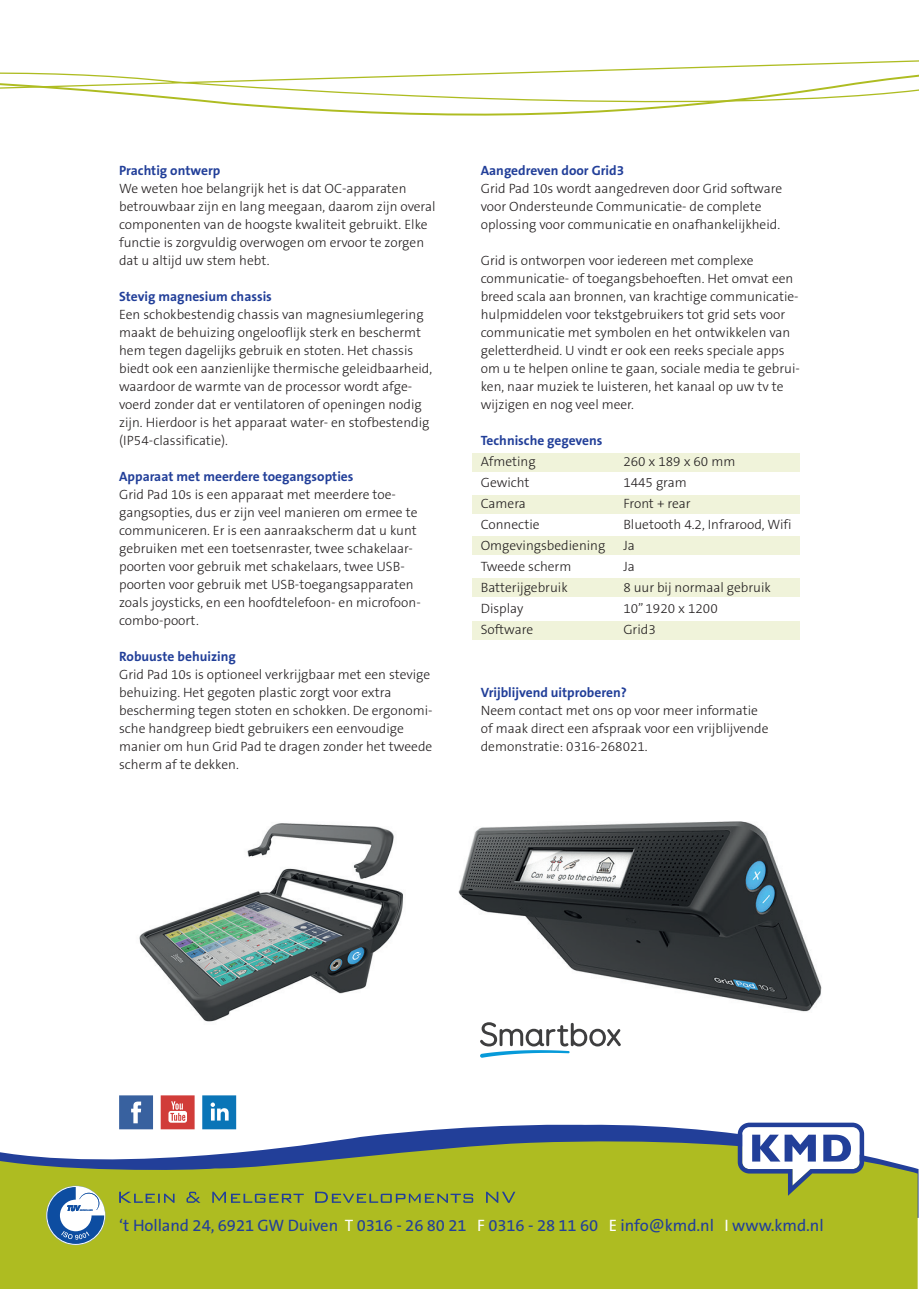
<style>
.page{position:relative;width:919px;height:1289px;background:#fff}
.page>*{position:absolute;margin:0;border:0;box-sizing:border-box;transform-origin:0 0}
.t1{font:16.5px "The Sans B5 Plain";letter-spacing:-.005em;color:#223f99}
.t2{font:300 13.5px/18px "The Sans B3";color:#231f20}
.t3{font:700 13.5px "The Sans B7";color:#223f99}
.s1{color:#fff}
</style>
<div class="page">
<svg style="left:0;top:60px;width:918px;height:56px"></svg>
<svg style="left:202px;top:1095px;width:34px;height:27px"></svg>
<svg style="left:119px;top:1095px;width:34px;height:27px"></svg>
<svg style="left:161px;top:1095px;width:33px;height:27px"></svg>
<svg style="left:119px;top:1122px;width:799px;height:95px"></svg>
<svg style="left:0;top:1133px;width:917px;height:155px;background:#a8b639"></svg>
<svg style="left:737px;top:1122px;width:127px;height:73px"></svg>
<svg style="left:119px;top:1191px;width:396px;height:11px;background:#8e9f3c"></svg>
<div style="left:472px;top:621px;width:327px;height:18px;background:#f0f3da"></div>
<div style="left:472px;top:453px;width:327px;height:18px;background:#f0f3da"></div>
<div style="left:472px;top:495px;width:327px;height:18px;background:#f0f3da"></div>
<div style="left:472px;top:537px;width:327px;height:18px;background:#f0f3da"></div>
<div style="left:472px;top:578px;width:327px;height:18px;background:#f0f3da"></div>
<svg style="left:46px;top:1185px;width:59px;height:59px"></svg>
<img style="left:139px;top:823px;width:265px;height:199px">
<img style="left:458px;top:821px;width:364px;height:191px">
<svg style="left:469px;top:1006px;width:161px;height:52px"></svg>
<p class="t3" style="left:119px;top:163px;width:103px">Prachtig ontwerp</p>
<p class="t2" style="left:119px;top:180px;width:318px">We weten hoe belangrijk het is dat OC-apparaten betrouwbaar zijn en lang meegaan, daarom zijn overal componenten van de hoogste kwaliteit gebruikt. Elke functie is zorgvuldig overwogen om ervoor te zorgen dat u altijd uw stem hebt.</p>
<p class="t3" style="left:119px;top:289px;width:154px">Stevig magnesium chassis</p>
<p class="t2" style="left:119px;top:306px;width:314px">Een schokbestendig chassis van magnesiumlegering maakt de behuizing ongelooflijk sterk en beschermt hem tegen dagelijks gebruik en stoten. Het chassis biedt ook een aanzienlijke thermische geleidbaarheid, waardoor de warmte van de processor wordt afge&shy;voerd zonder dat er ventilatoren of openingen nodig zijn. Hierdoor is het apparaat water- en stofbestendig (IP54-classificatie).</p>
<p class="t3" style="left:119px;top:469px;width:236px">Apparaat met meerdere toegangsopties</p>
<p class="t2" style="left:119px;top:486px;width:303px">Grid Pad 10s is een apparaat met meerdere toe&shy;gangsopties, dus er zijn veel manieren om ermee te communiceren. Er is een aanraakscherm dat u kunt gebruiken met een toetsenraster, twee schakelaar&shy;poorten voor gebruik met schakelaars, twee USB&shy;poorten voor gebruik met USB-toegangsapparaten zoals joysticks, en een hoofdtelefoon- en microfoon&shy;combo-poort.</p>
<p class="t3" style="left:119px;top:649px;width:118px">Robuuste behuizing</p>
<p class="t2" style="left:119px;top:666px;width:315px">Grid Pad 10s is optioneel verkrijgbaar met een stevige behuizing. Het gegoten plastic zorgt voor extra bescherming tegen stoten en schokken. De ergonomi&shy;sche handgreep biedt gebruikers een eenvoudige manier om hun Grid Pad te dragen zonder het tweede scherm af te dekken.</p>
<p class="t3" style="left:480px;top:163px;width:145px">Aangedreven door Grid3</p>
<p class="t2" style="left:480px;top:180px;width:303px">Grid Pad 10s wordt aangedreven door Grid software voor Ondersteunde Communicatie- de complete oplossing voor communicatie en onafhankelijkheid.</p>
<p class="t2" style="left:480px;top:252px;width:320px">Grid is ontworpen voor iedereen met complexe communicatie- of toegangsbehoeften. Het omvat een breed scala aan bronnen, van krachtige communicatie&shy;hulpmiddelen voor tekstgebruikers tot grid sets voor communicatie met symbolen en het ontwikkelen van geletterdheid. U vindt er ook een reeks speciale apps om u te helpen online te gaan, sociale media te gebrui&shy;ken, naar muziek te luisteren, het kanaal op uw tv te wijzigen en nog veel meer.</p>
<p class="t3" style="left:480px;top:433px;width:123px">Technische gegevens</p>
<p class="t2" style="left:480px;top:453px;width:56px">Afmeting</p>
<p class="t2" style="left:623px;top:453px;width:113px">260 x 189 x 60 mm</p>
<p class="t2" style="left:480px;top:474px;width:50px">Gewicht</p>
<p class="t2" style="left:623px;top:474px;width:65px">1445 gram</p>
<p class="t2" style="left:480px;top:495px;width:47px">Camera</p>
<p class="t2" style="left:623px;top:495px;width:69px">Front + rear</p>
<p class="t2" style="left:480px;top:516px;width:60px">Connectie</p>
<p class="t2" style="left:623px;top:516px;width:170px">Bluetooth 4.2, Infrarood, Wifi</p>
<p class="t2" style="left:480px;top:537px;width:126px">Omgevingsbediening</p>
<p class="t2" style="left:623px;top:537px;width:13px">Ja</p>
<p class="t2" style="left:480px;top:558px;width:92px">Tweede scherm</p>
<p class="t2" style="left:623px;top:558px;width:13px">Ja</p>
<p class="t2" style="left:480px;top:579px;width:88px">Batterijgebruik</p>
<p class="t2" style="left:623px;top:579px;width:149px">8 uur bij normaal gebruik</p>
<p class="t2" style="left:480px;top:600px;width:44px">Display</p>
<p class="t2" style="left:623px;top:600px;width:96px">10” 1920 x 1200</p>
<p class="t2" style="left:480px;top:621px;width:54px">Software</p>
<p class="t2" style="left:623px;top:621px;width:34px">Grid3</p>
<p class="t3" style="left:480px;top:685px;width:147px">Vrijblijvend uitproberen?</p>
<p class="t2" style="left:480px;top:702px;width:289px">Neem contact met ons op voor meer informatie of maak direct een afspraak voor een vrijblijvende demonstratie: 0316-268021.</p>
<p class="t1" style="left:119px;top:1216px;width:706px">‘t Holland 24, 6921 GW Duiven <span class="s1">T</span> 0316 - 26 80 21 <span class="s1">F</span> 0316 - 28 11 60 <span class="s1">E</span> info@kmd.nl <span class="s1">I</span> www.kmd.nl</p>
</div>
